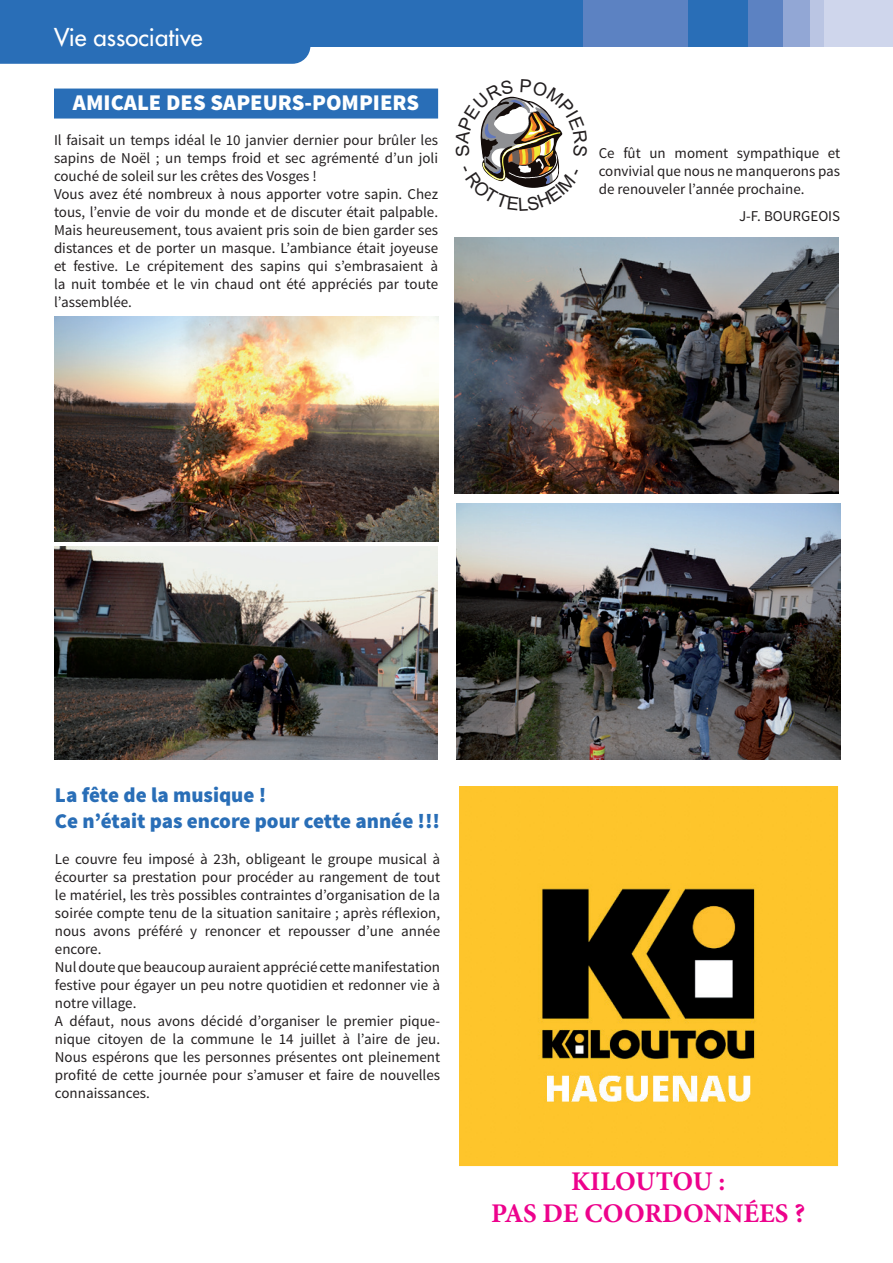
<style>
.page{position:relative;width:893px;height:1263px;background:#fff}
.page>*{position:absolute;margin:0;border:0;box-sizing:border-box;transform-origin:0 0}
.t1{font:700 27px/32.4px "Minion Pro";color:#ed028c;text-align:center}
.t2{font:24px "Futura";color:#fff}
.t3{font:900 22.5px "Source Sans Pro";color:#fff}
.t4{font:900 21px/25.2px "Source Sans Pro";color:#296eb7}
.t5{font:15px/18px "Source Sans Pro";color:#231f20}
</style>
<div class="page">
<div style="left:321px;top:0;width:369px;height:47px;background:#5c82c2"></div>
<div style="left:0;top:0;width:583px;height:47px;background:#296eb7"></div>
<div style="left:763px;top:0;width:130px;height:47px;background:#cfd6ec"></div>
<div style="left:688px;top:0;width:60px;height:47px;background:#296eb7"></div>
<div style="left:748px;top:0;width:36px;height:47px;background:#5c82c2"></div>
<div style="left:784px;top:0;width:26px;height:47px;background:#92a7d5"></div>
<div style="left:810px;top:0;width:14px;height:47px;background:#bac5e3"></div>
<svg style="left:0;top:47px;width:310px;height:17px;background:#2e71b8"></svg>
<div style="left:54px;top:89px;width:384px;height:30px;background:#296eb7"></div>
<img style="left:54px;top:316px;width:384px;height:225px">
<img style="left:457px;top:504px;width:383px;height:255px">
<img style="left:455px;top:237px;width:384px;height:256px">
<img style="left:55px;top:547px;width:382px;height:212px">
<img style="left:459px;top:787px;width:380px;height:379px">
<img style="left:480px;top:96px;width:83px;height:92px">
<h2 class="t2" style="left:54px;top:22px;width:150px">Vie associative</h2>
<h3 class="t3" style="left:73px;top:88px;width:348px">AMICALE DES SAPEURS-POMPIERS</h3>
<p class="t5" style="left:54px;top:131px;width:386px">Il faisait un temps idéal le 10 janvier dernier pour brûler les sapins de Noël ; un temps froid et sec agrémenté d’un joli couché de soleil sur les crêtes des Vosges !<br>Vous avez été nombreux à nous apporter votre sapin. Chez tous, l’envie de voir du monde et de discuter était palpable.<br>Mais heureusement, tous avaient pris soin de bien garder ses distances et de porter un masque. L’ambiance était joyeuse et festive. Le crépitement des sapins qui s’embrasaient à la nuit tombée et le vin chaud ont été appréciés par toute l’assemblée.</p>
<p class="t5" style="left:599px;top:145px;width:243px;text-align:justify">Ce fût un moment sympathique et convivial que nous ne manquerons pas de renouveler l’année prochaine.</p>
<p class="t5" style="left:739px;top:207px;width:103px">J-F. BOURGEOIS</p>
<h3 class="t4" style="left:55px;top:784px;width:387px">La fête de la musique !<br>Ce n’était pas encore pour cette année !!!</h3>
<p class="t5" style="left:55px;top:850px;width:387px">Le couvre feu imposé à 23h, obligeant le groupe musical à écourter sa prestation pour procéder au rangement de tout le matériel, les très possibles contraintes d’organisation de la soirée compte tenu de la situation sanitaire ; après réflexion, nous avons préféré y renoncer et repousser d’une année encore.<br>Nul doute que beaucoup auraient apprécié cette manifestation festive pour égayer un peu notre quotidien et redonner vie à notre village.<br>A défaut, nous avons décidé d’organiser le premier pique&shy;nique citoyen de la commune le 14 juillet à l’aire de jeu.<br>Nous espérons que les personnes présentes ont pleinement profité de cette journée pour s’amuser et faire de nouvelles connaissances.</p>
<h1 class="t1" style="left:491px;top:1164px;width:315px">KILOUTOU :<br>PAS DE COORDONNÉES ?</h1>
</div>
